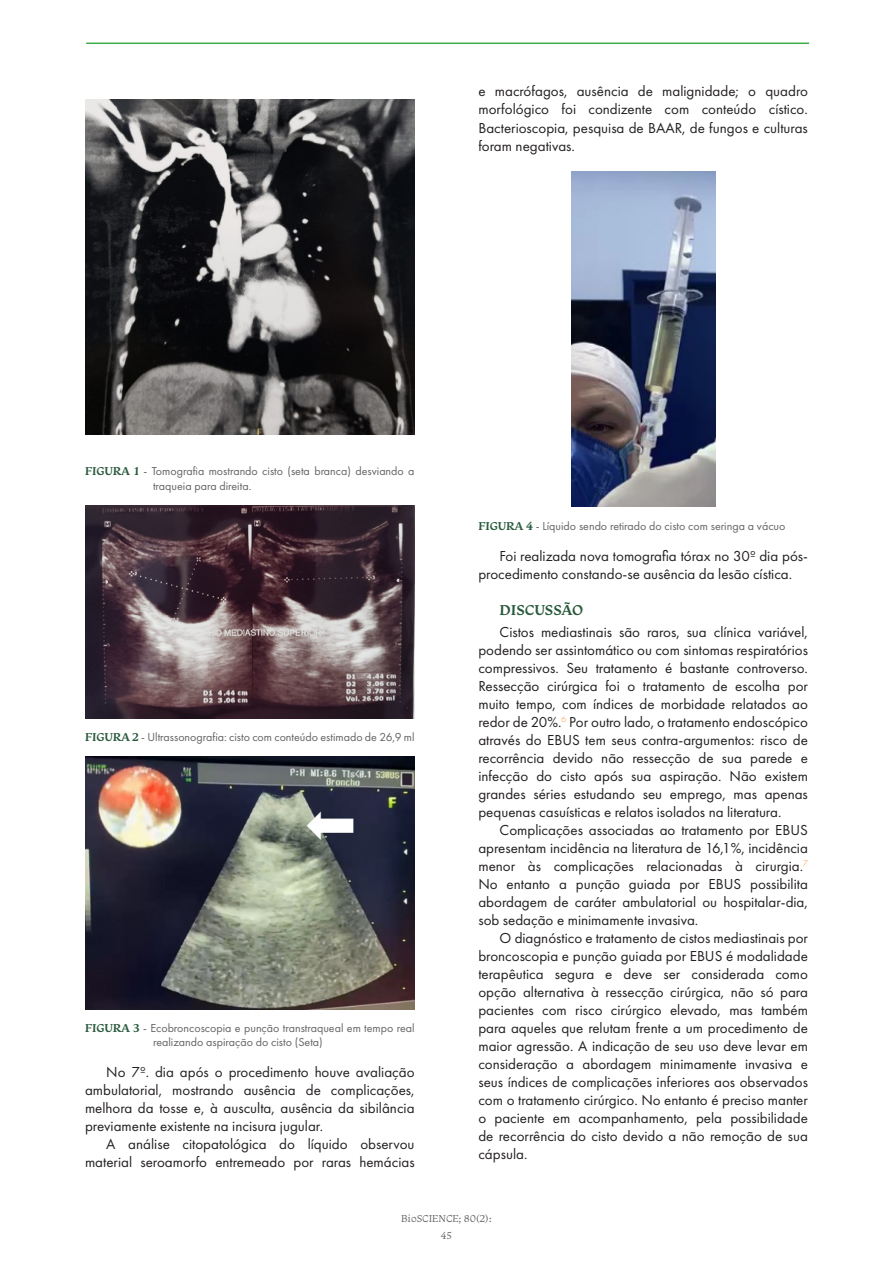
<style>
.page{position:relative;width:893px;height:1263px;background:#fff}
.page>*{position:absolute;margin:0;border:0;box-sizing:border-box;transform-origin:0 0}
.Texto{font:15px/18px "Futura PT";color:#231f20;text-align:justify}
.TITULO-Miolo{font:600 15px "Monarcha";color:#295a3c}
.Tit__Figura{font:12px/14.4px "Futura PT";color:#646464}
.t1{font:10.5px/17px "Monarcha";color:#646464;text-align:center}
.s1{font-family:"Monarcha";font-weight:600;color:#295a3c}
</style>
<div class="page">
<hr style="left:86px;top:43px;width:723px;height:1px;background:#3dad49">
<img style="left:85px;top:99px;width:330px;height:335px">
<img style="left:85px;top:505px;width:330px;height:213px">
<img style="left:85px;top:757px;width:330px;height:252px">
<img style="left:571px;top:171px;width:144px;height:336px">
<p class="Texto" style="left:478px;top:82px;width:331px">e macrófagos, ausência de malignidade; o quadro morfológico foi condizente com conteúdo cístico.<br>Bacterioscopia, pesquisa de BAAR, de fungos e culturas foram negativas.</p>
<p class="Tit__Figura" style="left:153px;top:464px;width:263px;text-indent:-68px"><span class="s1">FIGURA 1</span> - Tomografia mostrando cisto (seta branca) desviando a traqueia para direita.</p>
<p class="Tit__Figura" style="left:85px;top:730px;width:331px"><span class="s1">FIGURA 2</span> - Ultrassonografia: cisto com conteúdo estimado de 26,9 ml</p>
<p class="Tit__Figura" style="left:153px;top:1021px;width:263px;text-indent:-68px"><span class="s1">FIGURA 3</span> - Ecobroncoscopia e punção transtraqueal em tempo real realizando aspiração do cisto (Seta)</p>
<p class="Texto" style="left:85px;top:1063px;width:331px;text-indent:21px">No 7º. dia após o procedimento houve avaliação ambulatorial, mostrando ausência de complicações, melhora da tosse e, à ausculta, ausência da sibilância previamente existente na incisura jugular.</p>
<p class="Texto" style="left:85px;top:1135px;width:331px;text-align:right">A análise citopatológica do líquido observou material seroamorfo entremeado por raras hemácias</p>
<p class="Tit__Figura" style="left:478px;top:518px;width:309px"><span class="s1">FIGURA 4</span> - Líquido sendo retirado do cisto com seringa a vácuo</p>
<p class="Texto" style="left:478px;top:546px;width:331px;text-indent:21px">Foi realizada nova tomografia tórax no 30º dia pós&shy;procedimento constando-se ausência da lesão cística.</p>
<p class="TITULO-Miolo" style="left:500px;top:599px;width:85px">DISCUSSÃO</p>
<p class="Texto" style="left:478px;top:623px;width:331px;text-indent:21px">Cistos mediastinais são raros, sua clínica variável, podendo ser assintomático ou com sintomas respiratórios compressivos. Seu tratamento é bastante controverso.<br>Ressecção cirúrgica foi o tratamento de escolha por muito tempo, com índices de morbidade relatados ao redor de 20%.<sup>6</sup> Por outro lado, o tratamento endoscópico através do EBUS tem seus contra-argumentos: risco de recorrência devido não ressecção de sua parede e infecção do cisto após sua aspiração. Não existem grandes séries estudando seu emprego, mas apenas pequenas casuísticas e relatos isolados na literatura.</p>
<p class="Texto" style="left:478px;top:821px;width:331px;text-indent:21px">Complicações associadas ao tratamento por EBUS apresentam incidência na literatura de 16,1%, incidência menor às complicações relacionadas à cirurgia.<sup>7<br></sup>No entanto a punção guiada por EBUS possibilita abordagem de caráter ambulatorial ou hospitalar-dia, sob sedação e minimamente invasiva.</p>
<p class="Texto" style="left:478px;top:929px;width:331px;text-indent:21px">O diagnóstico e tratamento de cistos mediastinais por broncoscopia e punção guiada por EBUS é modalidade terapêutica segura e deve ser considerada como opção alternativa à ressecção cirúrgica, não só para pacientes com risco cirúrgico elevado, mas também para aqueles que relutam frente a um procedimento de maior agressão. A indicação de seu uso deve levar em consideração a abordagem minimamente invasiva e seus índices de complicações inferiores aos observados com o tratamento cirúrgico. No entanto é preciso manter o paciente em acompanhamento, pela possibilidade de recorrência do cisto devido a não remoção de sua cápsula.</p>
<p class="t1" style="left:401px;top:1210px;width:92px">BioSCIENCE; 80(2):<br>45</p>
</div>
